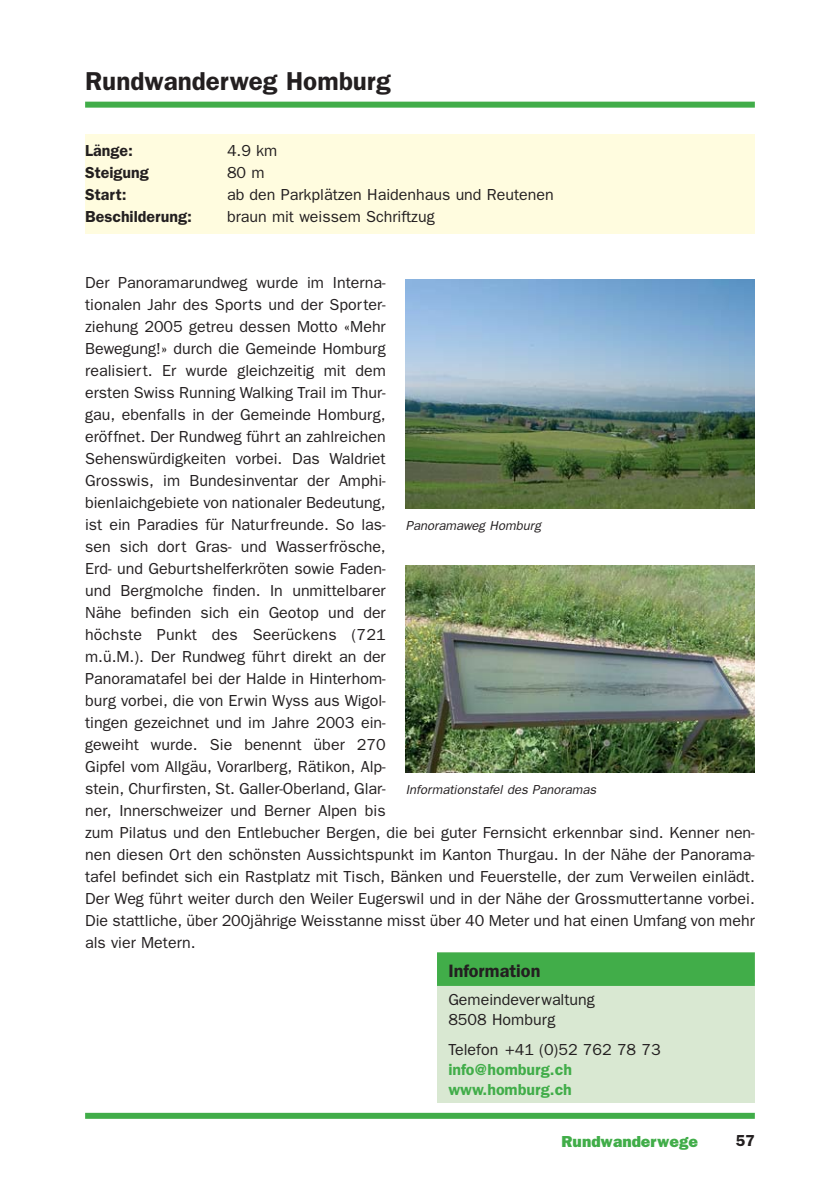
<style>
.page{position:relative;width:840px;height:1191px;background:#fff}
.page>*{position:absolute;margin:0;border:0;box-sizing:border-box;transform-origin:0 0}
.t1{font:600 26px "Franklin Gothic";color:#231f20}
.t2{font:600 18px "Franklin Gothic";color:#231f20}
.t3{font:16px/22px "Franklin Gothic";color:#231f20}
.t4{font:600 16px "Franklin Gothic";color:#231f20}
.t5{font:600 16px/20px "Franklin Gothic";color:#41ad49}
.t6{font:800 16px "Franklin Gothic";color:#41ad49}
.t7{font:italic 13px "Franklin Gothic";color:#231f20}
</style>
<div class="page">
<div style="left:85px;top:134px;width:669px;height:99px;background:#fffcdf"></div>
<div style="left:85px;top:1112px;width:669px;height:6px;background:#41ad49"></div>
<div style="left:85px;top:102px;width:669px;height:6px;background:#41ad49"></div>
<img style="left:405px;top:280px;width:349px;height:228px">
<img style="left:405px;top:566px;width:349px;height:206px">
<div style="left:437px;top:952px;width:317px;height:150px;background:#d9e8d2"></div>
<div style="left:437px;top:952px;width:317px;height:30px;background:#41ad49"></div>
<div style="left:437px;top:980px;width:317px;height:6px;background:#41ad49"></div>
<h1 class="t1" style="left:85px;top:72px;width:307px">Rundwanderweg Homburg</h1>
<p class="t4" style="left:85px;top:145px;width:49px">Länge:</p>
<p class="t3" style="left:227px;top:141px;width:52px">4.9 km</p>
<p class="t4" style="left:85px;top:167px;width:65px">Steigung</p>
<p class="t3" style="left:227px;top:163px;width:39px">80 m</p>
<p class="t4" style="left:85px;top:189px;width:43px">Start:</p>
<p class="t3" style="left:227px;top:185px;width:328px">ab den Parkplätzen Haidenhaus und Reutenen</p>
<p class="t4" style="left:85px;top:211px;width:108px">Beschilderung:</p>
<p class="t3" style="left:227px;top:207px;width:209px">braun mit weissem Schriftzug</p>
<p class="t3" style="left:85px;top:273px;width:670px">Der Panoramarundweg wurde im Interna-<br>tionalen Jahr des Sports und der Sporter-<br>ziehung 2005 getreu dessen Motto «Mehr<br>Bewegung!» durch die Gemeinde Homburg<br>realisiert. Er wurde gleichzeitig mit dem<br>ersten Swiss Running Walking Trail im Thur-<br>gau, ebenfalls in der Gemeinde Homburg,<br>eröffnet. Der Rundweg führt an zahlreichen<br>Sehenswürdigkeiten vorbei. Das Waldriet<br>Grosswis, im Bundesinventar der Amphi-<br>bienlaichgebiete von nationaler Bedeutung,<br>ist ein Paradies für Naturfreunde. So las-<br>sen sich dort Gras- und Wasserfrösche,<br>Erd- und Geburtshelferkröten sowie Faden-<br>und Bergmolche finden. In unmittelbarer<br>Nähe befinden sich ein Geotop und der<br>höchste Punkt des Seerückens (721<br>m.ü.M.). Der Rundweg führt direkt an der<br>Panoramatafel bei der Halde in Hinterhom-<br>burg vorbei, die von Erwin Wyss aus Wigol-<br>tingen gezeichnet und im Jahre 2003 ein-<br>geweiht wurde. Sie benennt über 270<br>Gipfel vom Allgäu, Vorarlberg, Rätikon, Alp-<br>stein, Churfirsten, St. Galler-Oberland, Glar-<br>ner, Innerschweizer und Berner Alpen bis<br>zum Pilatus und den Entlebucher Bergen, die bei guter Fernsicht erkennbar sind. Kenner nen&shy;nen diesen Ort den schönsten Aussichtspunkt im Kanton Thurgau. In der Nähe der Panorama&shy;tafel befindet sich ein Rastplatz mit Tisch, Bänken und Feuerstelle, der zum Verweilen einlädt.<br>Der Weg führt weiter durch den Weiler Eugerswil und in der Nähe der Grossmuttertanne vorbei.<br>Die stattliche, über 200jährige Weisstanne misst über 40 Meter und hat einen Umfang von mehr als vier Metern.</p>
<p class="t7" style="left:405px;top:521px;width:136px">Panoramaweg Homburg</p>
<p class="t7" style="left:405px;top:785px;width:192px">Informationstafel des Panoramas</p>
<p class="t2" style="left:448px;top:964px;width:93px">Information</p>
<p class="t3" style="left:448px;top:990px;width:148px;line-height:20px">Gemeindeverwaltung<br>8508 Homburg</p>
<p class="t3" style="left:448px;top:1039px;width:214px">Telefon +41 (0)52 762 78 73</p>
<p class="t5" style="left:448px;top:1060px;width:125px">info@homburg.ch www.homburg.ch</p>
<p class="t6" style="left:561px;top:1135px;width:138px">Rundwanderwege</p>
<p class="t4" style="left:735px;top:1135px;width:21px">57</p>
</div>
